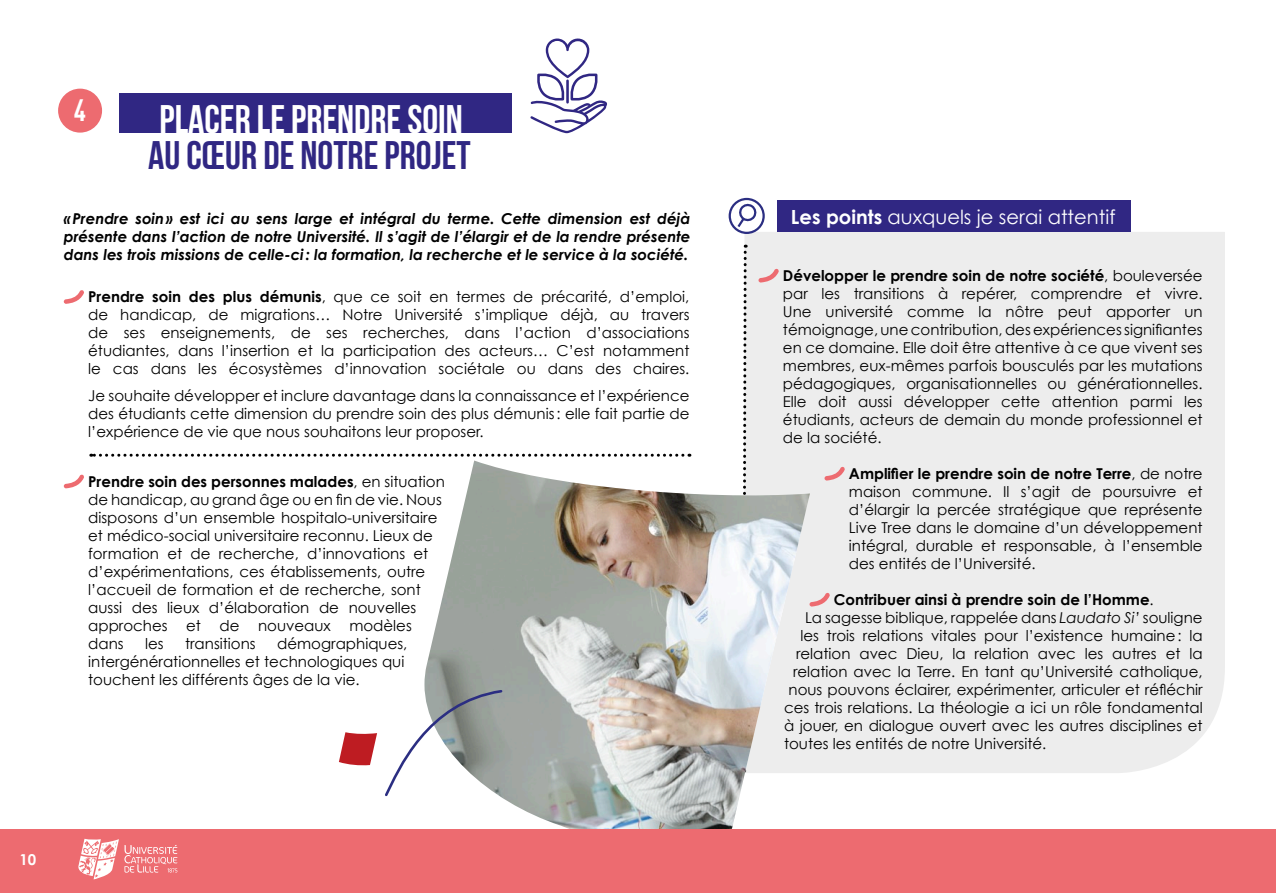
<style>
.page{position:relative;width:1276px;height:893px;background:#fff}
.page>*{position:absolute;margin:0;border:0;box-sizing:border-box;transform-origin:0 0}
.t1{font:700 39.9px "Bebas Neue";color:#fff}
.t2{font:700 39.9px "Bebas Neue";color:#302783}
.t3{font:700 30.6px "DIN Cond";color:#fff}
.t4{font:19.5px "Century Gothic";color:#fff}
.t5{font:15px/18px "Century Gothic";color:#000;text-align:justify}
.t6{font:italic 700 15px/18px "Century Gothic";color:#000}
.t7{font:700 15px "Century Gothic";color:#000}
.t8{font:700 15px "Century Gothic";color:#fff}
.s1{font-weight:700}
.s2{font-weight:400}
.s3{font-style:italic}
</style>
<div class="page">
<div style="left:744px;top:232px;width:481px;height:541px;background:#ededed"></div>
<svg style="left:743px;top:245px;width:5px;height:215px"></svg>
<img style="left:424px;top:460px;width:386px;height:369px">
<svg style="left:91px;top:454px;width:592px;height:3px"></svg>
<svg style="left:64px;top:290px;width:20px;height:14px"></svg>
<svg style="left:64px;top:474px;width:20px;height:14px"></svg>
<svg style="left:758px;top:269px;width:21px;height:13px"></svg>
<svg style="left:824px;top:467px;width:21px;height:13px"></svg>
<svg style="left:809px;top:593px;width:21px;height:13px"></svg>
<div style="left:0;top:829px;width:1276px;height:64px;background:#ed6b70"></div>
<div style="left:119px;top:93px;width:393px;height:40px;background:#302783"></div>
<svg style="left:530px;top:38px;width:77px;height:95px"></svg>
<hr style="left:566px;top:81px;width:3px;height:21px;background:#302783">
<div style="left:58px;top:89px;width:44px;height:44px;background:#ed6b70;border-radius:50%"></div>
<div style="left:777px;top:201px;width:353px;height:31px;background:#302783"></div>
<svg style="left:339px;top:732px;width:38px;height:34px"></svg>
<svg style="left:385px;top:688px;width:119px;height:110px"></svg>
<div style="left:728px;top:198px;width:37px;height:36px;border:2px solid #2b2e82;border-radius:50%"></div>
<svg style="left:735px;top:201px;width:24px;height:29px"></svg>
<svg style="left:78px;top:839px;width:99px;height:40px"></svg>
<h2 class="t3" style="left:74px;top:92px;width:14px">4</h2>
<h1 class="t1" style="left:159px;top:97px;width:305px">PLACER LE PRENDRE SOIN</h1>
<h1 class="t2" style="left:148px;top:133px;width:324px">AU CŒUR DE NOTRE PROJET</h1>
<p class="t6" style="left:64px;top:209px;width:628px">«Prendre soin» est ici au sens large et intégral du terme. Cette dimension est déjà</p>
<h3 class="t4" style="left:791px;top:205px;width:326px"><span class="s1">Les points</span> auxquels je serai attentif</h3>
<p class="t6" style="left:64px;top:227px;width:628px">présente dans l’action de notre Université. Il s’agit de l’élargir et de la rendre présente dans les trois missions de celle-ci: la formation, la recherche et le service à la société.</p>
<p class="t5" style="left:88px;top:287px;width:603px"><span class="s1">Prendre soin des plus démunis</span>, que ce soit en termes de précarité, d’emploi, de handicap, de migrations… Notre Université s’implique déjà, au travers de ses enseignements, de ses recherches, dans l’action d’associations étudiantes, dans l’insertion et la participation des acteurs… C’est notamment le cas dans les écosystèmes d’innovation sociétale ou dans des chaires.</p>
<p class="t5" style="left:88px;top:386px;width:603px">Je souhaite développer et inclure davantage dans la connaissance et l’expérience des étudiants cette dimension du prendre soin des plus démunis: elle fait partie de l’expérience de vie que nous souhaitons leur proposer.</p>
<p class="t5" style="left:88px;top:472px;width:358px;text-align:left"><span class="s1">Prendre soin des personnes malades</span>, en situation de handicap, au grand âge ou en fin de vie. Nous disposons d’un ensemble hospitalo-universitaire et médico-social universitaire reconnu. Lieux de formation et de recherche, d’innovations et d’expérimentations, ces établissements, outre l’accueil de formation et de recherche, sont aussi des lieux d’élaboration de nouvelles approches et de nouveaux modèles dans</p>
<p class="t5" style="left:88px;top:634px;width:321px;text-align:left;text-indent:189px">démographiques, intergénérationnelles et technologiques qui touchent les différents âges de la vie.</p>
<p class="t5" style="left:145px;top:634px;width:20px">les</p>
<p class="t5" style="left:185px;top:634px;width:72px">transitions</p>
<p class="t5" style="left:783px;top:266px;width:421px"><span class="s1">Développer le prendre soin de notre société</span>, bouleversée par les transitions à repérer, comprendre et vivre.<br>Une université comme la nôtre peut apporter un témoignage, une contribution, des expériences signifiantes en ce domaine. Elle doit être attentive à ce que vivent ses membres, eux-mêmes parfois bousculés par les mutations pédagogiques, organisationnelles ou générationnelles.<br>Elle doit aussi développer cette attention parmi les étudiants, acteurs de demain du monde professionnel et de la société.</p>
<p class="t5" style="left:849px;top:464px;width:355px"><span class="s1">Amplifier le prendre soin de notre Terre</span>, de notre maison commune. Il s’agit de poursuivre et d’élargir la percée stratégique que représente Live Tree dans le domaine d’un développement intégral, durable et responsable, à l’ensemble des entités de l’Université.</p>
<p class="t7" style="left:834px;top:590px;width:321px">Contribuer ainsi à prendre soin de l’Homme<span class="s2">.</span></p>
<p class="t5" style="left:805px;top:608px;width:399px">La sagesse biblique, rappelée dans <span class="s3">Laudato Si’</span> souligne</p>
<p class="t5" style="left:800px;top:626px;width:403px">les trois relations vitales pour l’existence humaine: la</p>
<p class="t5" style="left:796px;top:644px;width:408px">relation avec Dieu, la relation avec les autres et la</p>
<p class="t5" style="left:793px;top:662px;width:411px">relation avec la Terre. En tant qu’Université catholique,</p>
<p class="t5" style="left:788px;top:680px;width:416px">nous pouvons éclairer, expérimenter, articuler et réfléchir</p>
<p class="t5" style="left:784px;top:698px;width:420px">ces trois relations. La théologie a ici un rôle fondamental</p>
<p class="t5" style="left:784px;top:716px;width:420px">à jouer, en dialogue ouvert avec les autres disciplines et</p>
<p class="t5" style="left:784px;top:734px;width:264px">toutes les entités de notre Université.</p>
<p class="t8" style="left:19px;top:850px;width:18px">10</p>
</div>
